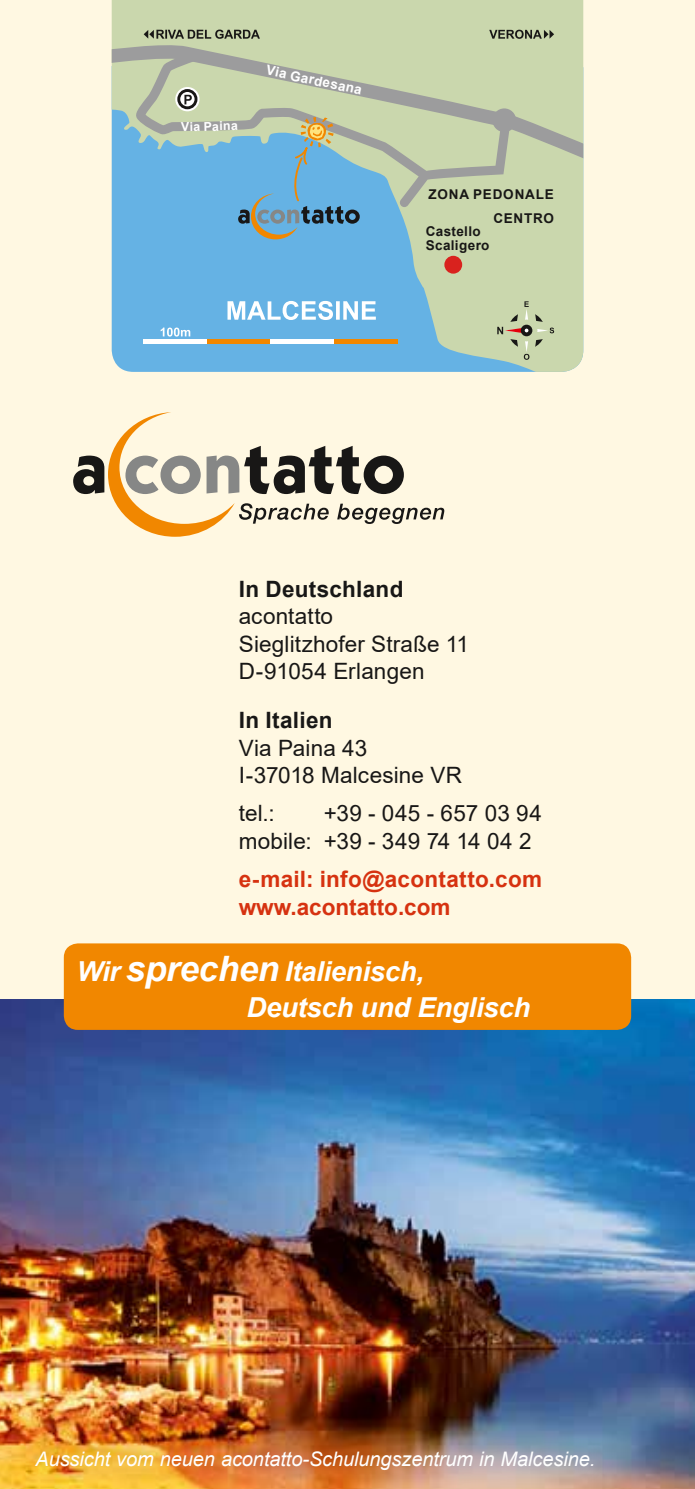
<style>
.page{position:relative;width:695px;height:1489px;background:#fff}
.page>*{position:absolute;margin:0;border:0;box-sizing:border-box;transform-origin:0 0}
.t1{font:italic 700 27.5px/35.5px "Arial";letter-spacing:-.01em;color:#fff}
.t2{font:22.5px/27.5px "Arial";letter-spacing:.005em;color:#181716}
.t3{font:700 22.5px/27.5px "Arial";letter-spacing:.01em;color:#d63210}
.t4{font:700 22.5px "Arial";letter-spacing:.015em;color:#181716}
.t5{font:italic 20px "Arial";letter-spacing:-.005em;color:#fff}
.t6{font:700 13.5px/23.8px "Arial";letter-spacing:.06em;color:#181716;text-align:right}
.t7{font:700 13.5px/13.5px "Arial";letter-spacing:.04em;color:#181716}
.t8{font:700 13.5px "Arial";color:#fff}
.t9{font:700 12.25px "Arial";color:#fff}
.s1{font-size:35px}
</style>
<div class="page">
<div style="left:0;top:0;width:694px;height:1488px;background:#fff8e2"></div>
<img style="left:0;top:999px;width:694px;height:489px">
<svg style="left:73px;top:412px;width:371px;height:124px"></svg>
<div style="left:64px;top:943px;width:567px;height:86px;background:#f18700;border-radius:14px"></div>
<div style="left:15px;top:1429px;width:596px;height:59px;background:#181716;opacity:.24"></div>
<svg style="left:112px;top:0;width:471px;height:372px;background:#95c3c9"></svg>
<svg style="left:112px;top:42px;width:471px;height:177px;background:#bacdb2"></svg>
<div style="left:444px;top:256px;width:18px;height:18px;background:#d9221e;border-radius:50%"></div>
<svg style="left:489px;top:30px;width:65px;height:9px"></svg>
<svg style="left:134px;top:51px;width:382px;height:188px;background:#a1c0b9"></svg>
<div style="left:207px;top:339px;width:63px;height:5px;background:#f18700"></div>
<div style="left:143px;top:339px;width:64px;height:5px;background:#fff"></div>
<div style="left:270px;top:339px;width:64px;height:5px;background:#fff"></div>
<div style="left:334px;top:339px;width:63px;height:5px;background:#f18700"></div>
<svg style="left:161px;top:327px;width:29px;height:9px"></svg>
<svg style="left:227px;top:301px;width:149px;height:19px;background:#aed6f0"></svg>
<svg style="left:497px;top:301px;width:57px;height:59px;background:#c0caa3"></svg>
<div style="left:522px;top:326px;width:8px;height:8px;background:#fff;border-radius:50%"></div>
<div style="left:520px;top:325px;width:12px;height:11px;border:4px solid #181716;border-radius:50%"></div>
<svg style="left:144px;top:30px;width:116px;height:9px"></svg>
<p class="t9" style="left:181px;top:118px;width:58px;rotate:-1deg">Via Paina</p>
<p class="t8" style="left:268px;top:60px;width:99px;rotate:12deg">Via Gardesana</p>
<p class="t6" style="left:428px;top:182px;width:127px">ZONA PEDONALE<br>CENTRO</p>
<p class="t7" style="left:425px;top:225px;width:65px">Castello<br>Scaligero</p>
<p class="t4" style="left:239px;top:573px;width:166px">In Deutschland</p>
<p class="t2" style="left:239px;top:602px;width:232px">acontatto<br>Sieglitzhofer Straße 11<br>D-91054 Erlangen</p>
<p class="t4" style="left:239px;top:704px;width:95px">In Italien</p>
<p class="t2" style="left:239px;top:734px;width:225px">Via Paina 43<br>I-37018 Malcesine VR</p>
<p class="t2" style="left:239px;top:799px;width:37px">tel.:</p>
<p class="t2" style="left:239px;top:799px;width:304px;text-indent:85px">+39 - 045 - 657 03 94 mobile: +39 - 349 74 14 04 2</p>
<p class="t3" style="left:239px;top:865px;width:305px">e-mail: info@acontatto.com www.acontatto.com</p>
<p class="t1" style="left:246px;top:954px;width:285px;text-indent:-170px">Wir <span class="s1">sprechen</span> Italienisch,<br>Deutsch und Englisch</p>
<p class="t5" style="left:35px;top:1446px;width:561px">Aussicht vom neuen acontatto-Schulungszentrum in Malcesine.</p>
</div>
